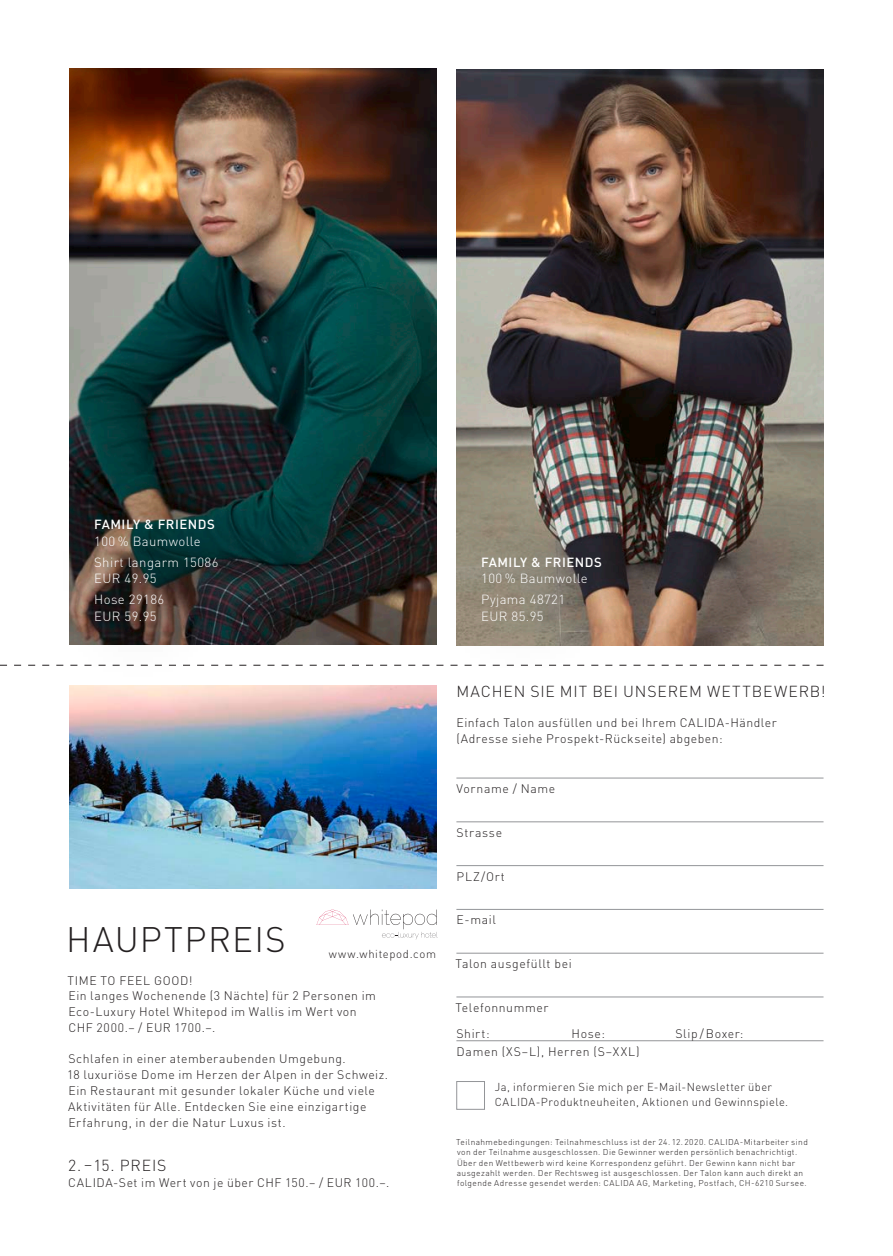
<style>
.page{position:relative;width:893px;height:1256px;background:#fff}
.page>*{position:absolute;margin:0;border:0;box-sizing:border-box;transform-origin:0 0}
.t1{font:300 35px "DINOT";letter-spacing:.035em;color:#231f20}
.t2{font:300 15.75px "DINOT";letter-spacing:.055em;color:#231f20}
.t3{font:300 13.12px/21px "DINOT";letter-spacing:.03em;color:#fff}
.t4{font:500 13.12px "DINOT";letter-spacing:.04em;color:#fff}
.t5{font:300 12.25px/15.8px "DINOT";letter-spacing:.045em;color:#231f20}
.t6{font:300 11.38px/15.2px "DINOT";letter-spacing:.04em;color:#231f20}
.t7{font:300 8.4px/10.3px "DINOT";letter-spacing:.045em;color:#231f20}
</style>
<div class="page">
<svg style="left:0;top:664px;width:823px;height:1px"></svg>
<svg style="left:316px;top:909px;width:122px;height:30px"></svg>
<div style="left:456px;top:1080px;width:29px;height:29px;border:1px solid #939598"></div>
<hr style="left:456px;top:777px;width:367px;height:1px;background:#939598">
<hr style="left:456px;top:821px;width:367px;height:1px;background:#939598">
<hr style="left:456px;top:865px;width:367px;height:1px;background:#939598">
<hr style="left:456px;top:908px;width:367px;height:1px;background:#939598">
<hr style="left:456px;top:952px;width:367px;height:1px;background:#939598">
<hr style="left:456px;top:996px;width:367px;height:1px;background:#939598">
<hr style="left:456px;top:1040px;width:367px;height:1px;background:#939598">
<img style="left:69px;top:69px;width:368px;height:363px">
<img style="left:456px;top:69px;width:367px;height:576px">
<svg style="left:69px;top:432px;width:368px;height:212px"></svg>
<img style="left:69px;top:685px;width:368px;height:203px">
<div style="left:440px;top:511px;width:213px;height:166px;background:#231f20;opacity:.75"></div>
<div style="left:58px;top:479px;width:216px;height:203px;background:#231f20;opacity:.75"></div>
<p class="t4" style="left:94px;top:516px;width:122px">FAMILY &amp; FRIENDS</p>
<p class="t3" style="left:94px;top:530px;width:126px">100 % Baumwolle<br>Shirt langarm 15086</p>
<p class="t3" style="left:94px;top:567px;width:72px">EUR 49.95<br>Hose 29186</p>
<p class="t3" style="left:94px;top:605px;width:64px">EUR 59.95</p>
<p class="t4" style="left:481px;top:553px;width:122px">FAMILY &amp; FRIENDS</p>
<p class="t3" style="left:481px;top:567px;width:108px">100 % Baumwolle<br>Pyjama 48721</p>
<p class="t3" style="left:481px;top:605px;width:64px">EUR 85.95</p>
<h1 class="t1" style="left:66px;top:917px;width:221px">HAUPTPREIS</h1>
<p class="t6" style="left:329px;top:946px;width:109px">www.whitepod.com</p>
<p class="t5" style="left:67px;top:972px;width:310px">TIME TO FEEL GOOD!<br>Ein langes Wochenende (3 Nächte) für 2 Personen im Eco-Luxury Hotel Whitepod im Wallis im Wert von CHF 2000.– / EUR 1700.–.</p>
<p class="t5" style="left:67px;top:1050px;width:323px">Schlafen in einer atemberaubenden Umgebung.<br>18 luxuriöse Dome im Herzen der Alpen in der Schweiz.<br>Ein Restaurant mit gesunder lokaler Küche und viele Aktivitäten für Alle. Entdecken Sie eine einzigartige Erfahrung, in der die Natur Luxus ist.</p>
<p class="t2" style="left:68px;top:1154px;width:100px">2. –15. PREIS</p>
<p class="t5" style="left:68px;top:1173px;width:323px">CALIDA-Set im Wert von je über CHF 150.– / EUR 100.–.</p>
<p class="t2" style="left:456px;top:681px;width:371px">MACHEN SIE MIT BEI UNSEREM WETTBEWERB!</p>
<p class="t5" style="left:456px;top:714px;width:322px">Einfach Talon ausfüllen und bei Ihrem CALIDA-Händler (Adresse siehe Prospekt-Rückseite) abgeben:</p>
<p class="t5" style="left:457px;top:780px;width:100px">Vorname / Name</p>
<p class="t5" style="left:457px;top:824px;width:47px">Strasse</p>
<p class="t5" style="left:457px;top:868px;width:50px">PLZ/Ort</p>
<p class="t5" style="left:457px;top:911px;width:41px">E-mail</p>
<p class="t5" style="left:455px;top:955px;width:118px">Talon ausgefüllt bei</p>
<p class="t5" style="left:455px;top:999px;width:95px">Telefonnummer</p>
<p class="t5" style="left:457px;top:1043px;width:184px">Damen (XS–L), Herren (S–XXL)</p>
<p class="t5" style="left:456px;top:1025px;width:35px">Shirt:</p>
<p class="t5" style="left:571px;top:1025px;width:35px">Hose:</p>
<p class="t5" style="left:675px;top:1025px;width:70px">Slip /Boxer:</p>
<p class="t6" style="left:495px;top:1078px;width:295px">Ja, informieren Sie mich per E-Mail-Newsletter über<br>CALIDA-Produktneuheiten, Aktionen und Gewinnspiele.</p>
<p class="t7" style="left:456px;top:1136px;width:353px">Teilnahmebedingungen: Teilnahmeschluss ist der 24. 12. 2020. CALIDA-Mitarbeiter sind von der Teilnahme ausgeschlossen. Die Gewinner werden persönlich benachrichtigt.<br>Über den Wettbewerb wird keine Korrespondenz geführt. Der Gewinn kann nicht bar ausgezahlt werden. Der Rechtsweg ist ausgeschlossen. Der Talon kann auch direkt an folgende Adresse gesendet werden: CALIDA AG, Marketing, Postfach, CH-6210 Sursee.</p>
</div>
